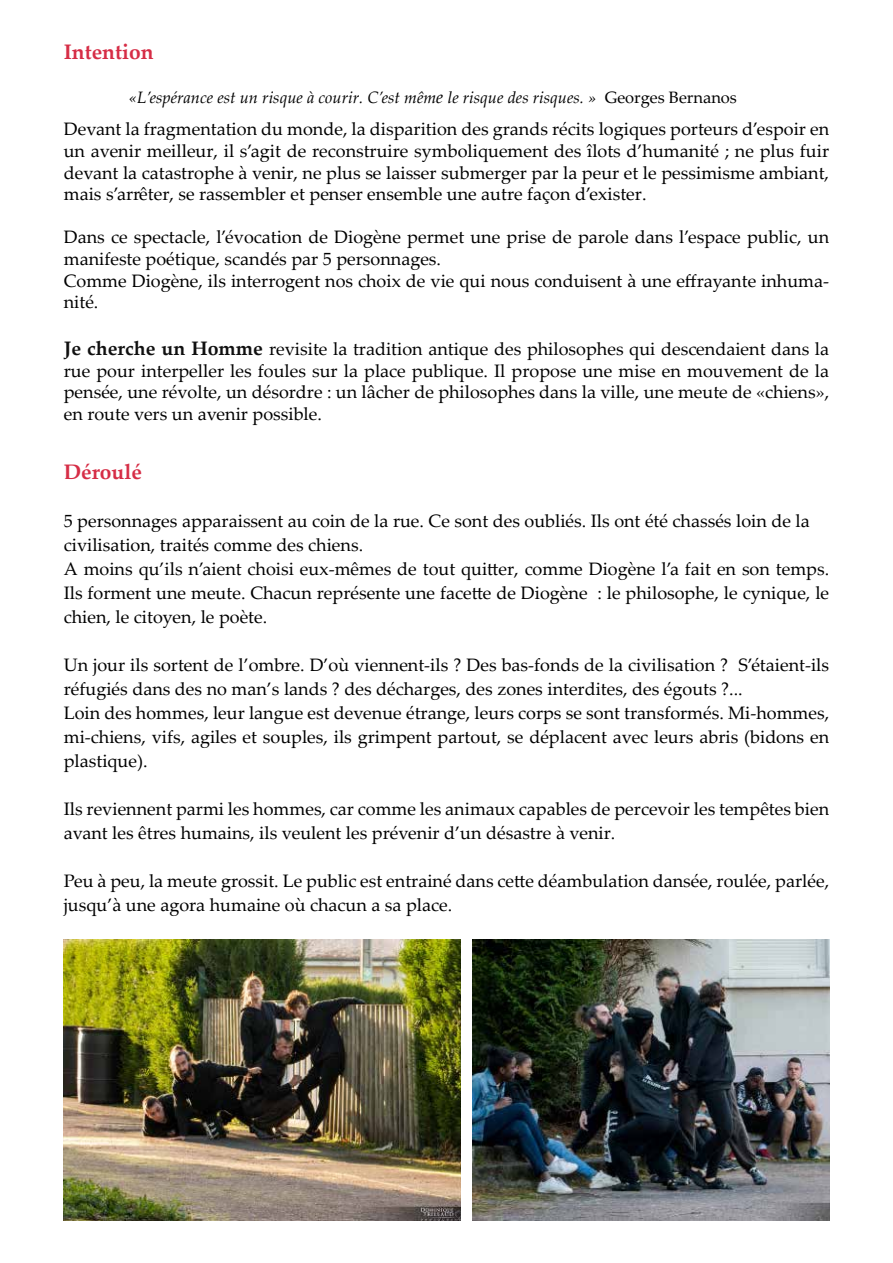
<style>
.page{position:relative;width:893px;height:1263px;background:#fff}
.page>*{position:absolute;margin:0;border:0;box-sizing:border-box;transform-origin:0 0}
.t1{font:700 21px "Palatino Linotype";color:#d62d46}
.t2{font:18px/24px "Palatino Linotype";color:#000}
.t3{font:italic 16.5px "Palatino Linotype";color:#000}
.s1{font-size:18px}
.s2{font-style:normal}
.s3{font-weight:700;font-size:19.5px;color:#101010}
</style>
<div class="page">
<img style="left:64px;top:940px;width:397px;height:280px">
<img style="left:472px;top:939px;width:357px;height:281px">
<p class="t1" style="left:64px;top:37px;width:91px">Intention</p>
<p class="t3" style="left:129px;top:86px;width:609px">«L’espérance est un risque à courir. C’est mêm<span class="s1">e</span> le risque des risques. » <span class="s2">Georges Bernanos</span></p>
<p class="t2" style="left:64px;top:118px;width:767px;line-height:21.6px;text-align:justify">Devant la fragmentation du monde, la disparition des grands récits logiques porteurs d’espoir en un avenir meilleur, il s’agit de reconstruire symboliquement des îlots d’humanité ; ne plus fuir devant la catastrophe à venir, ne plus se laisser submerger par la peur et le pessimisme ambiant, mais s’arrêter, se rassembler et penser ensemble une autre façon d’exister.</p>
<p class="t2" style="left:64px;top:226px;width:767px;line-height:21.6px">Dans ce spectacle, l’évocation de Diogène permet une prise de parole dans l’espace public, un manifeste poétique, scandés par 5 personnages.<br>Comme Diogène, ils interrogent nos choix de vie qui nous conduisent à une effrayante inhuma&shy;nité.</p>
<p class="t2" style="left:64px;top:337px;width:767px;line-height:21.6px;text-align:justify"><span class="s3">Je cherche un Homme</span> revisite la tradition antique des philosophes qui descendaient dans la rue pour interpeller les foules sur la place publique. Il propose une mise en mouvement de la pensée, une révolte, un désordre : un lâcher de philosophes dans la ville, une meute de «chiens», en route vers un avenir possible.</p>
<p class="t1" style="left:64px;top:456px;width:80px">Déroulé</p>
<p class="t2" style="left:64px;top:508px;width:767px">5 personnages apparaissent au coin de la rue. Ce sont des oubliés. Ils ont été chassés loin de la civilisation, traités comme des chiens.<br>A moins qu’ils n’aient choisi eux-mêmes de tout quitter, comme Diogène l’a fait en son temps.<br>Ils forment une meute. Chacun représente une facette de Diogène : le philosophe, le cynique, le chien, le citoyen, le poète.</p>
<p class="t2" style="left:64px;top:652px;width:767px">Un jour ils sortent de l’ombre. D’où viennent-ils ? Des bas-fonds de la civilisation ? S’étaient-ils réfugiés dans des no man’s lands ? des décharges, des zones interdites, des égouts ?...<br>Loin des hommes, leur langue est devenue étrange, leurs corps se sont transformés. Mi-hommes, mi-chiens, vifs, agiles et souples, ils grimpent partout, se déplacent avec leurs abris (bidons en plastique).</p>
<p class="t2" style="left:64px;top:796px;width:767px">Ils reviennent parmi les hommes, car comme les animaux capables de percevoir les tempêtes bien avant les êtres humains, ils veulent les prévenir d’un désastre à venir.</p>
<p class="t2" style="left:64px;top:868px;width:767px">Peu à peu, la meute grossit. Le public est entrainé dans cette déambulation dansée, roulée, parlée, jusqu’à une agora humaine où chacun a sa place.</p>
</div>
